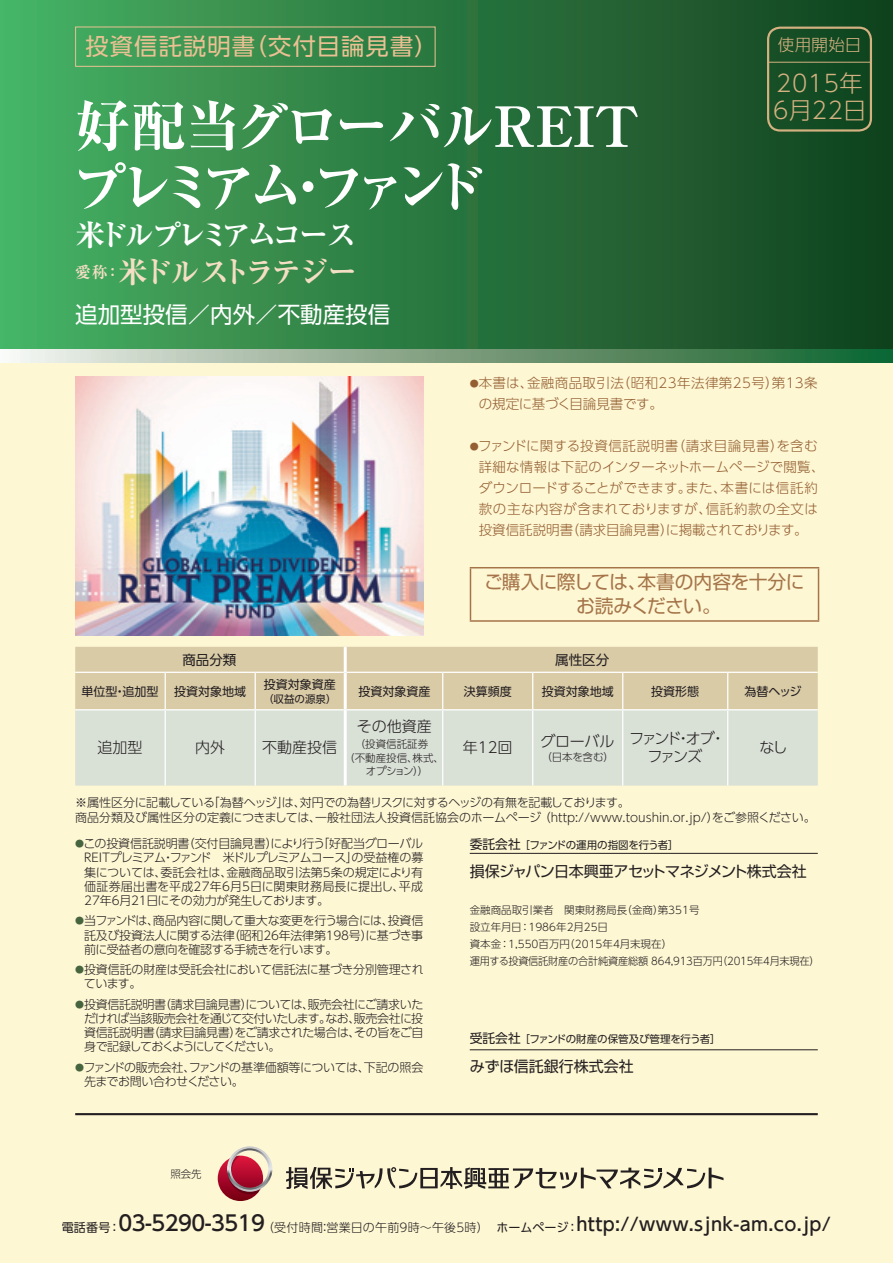
<style>
.page{position:relative;width:893px;height:1263px;background:#fef7d4}
.page>*{position:absolute;margin:0;border:0;box-sizing:border-box;transform-origin:0 0}
.t1{font:700 expanded 55.5px/60.8px "Ryumin Pr 5";letter-spacing:-.155em;color:#fff}
.t2{font:700 expanded 30px/37.5px "Ryumin Pr 5";letter-spacing:-.125em;color:#fff}
.t3{font:23.25px "UD Shin Go NT Pro";letter-spacing:.05em;color:#ebc193}
.t4{font:300 23.25px/27px "UD Shin Go NT Pro";letter-spacing:.02em;color:#d4b181}
.t5{font:22.5px "UD Shin Go NT Pro";color:#fff}
.t6{font:18.75px/24px "Shin Go Pr 5";letter-spacing:-.03em;color:#a57449;text-align:center}
.t7{font:500 18px "UD Shin Go Pro";letter-spacing:.02em;color:#231f20}
.t8{font:300 16.5px "UD Shin Go NT Pro";letter-spacing:.02em;color:#d4b181}
.t9{font:300 15px "UD Shin Go Pro";color:#231f20}
.t10{font:15px "Shin Go Pr 5";letter-spacing:-.04em;color:#231f20}
.t11{font:300 15px/18px "UD Shin Go Pro";letter-spacing:-.15em;color:#231f20;text-align:center}
.t12{font:15px "Shin Go Pr 5";color:#231f20}
.t13{font:300 13.5px/21px "UD Shin Go Pro";letter-spacing:.01em;color:#945f32}
.t14{font:300 13.5px/21px "UD Shin Go Pro";letter-spacing:.03em;color:#945f32}
.t15{font:13.5px "UD Shin Go Pro";color:#231f20}
.t16{font:300 12px/14.2px "UD Shin Go Pro";letter-spacing:-.025em;color:#231f20;text-align:justify}
.t17{font:300 12px/15.8px "UD Shin Go Pro";color:#231f20}
.t18{font:12px "UD Shin Go Pro";color:#231f20}
.t19{font:300 10.5px/17.2px "UD Shin Go Pro";letter-spacing:-.005em;color:#231f20}
.t20{font:10.5px "UD Shin Go Pro";letter-spacing:-.005em;color:#231f20}
.t21{font:10.5px "UD Shin Go Pro";letter-spacing:-.025em;color:#231f20}
.s1{color:#f4dec4}
.s2{font-size:9px}
.s3{font-size:9px;color:#46653e}
.s4{font-size:12.75px}
.s5{font-weight:400;font-size:12px}
.s6{font-size:21px}
.s7{font-weight:300;font-size:12px}
</style>
<div class="page">
<div style="left:0;top:0;width:893px;height:355px;background:linear-gradient(to right,#47b163,#113f1d)"></div>
<svg style="left:0;top:350px;width:893px;height:12px;background:#80a486"></svg>
<hr style="left:75px;top:1113px;width:743px;height:2px;background:#231f20">
<hr style="left:470px;top:567px;width:349px;height:1px;background:#a57449">
<hr style="left:470px;top:568px;width:1px;height:52px;background:#a57449">
<hr style="left:818px;top:568px;width:1px;height:52px;background:#a57449">
<hr style="left:470px;top:620px;width:349px;height:2px;background:#a57449">
<hr style="left:470px;top:853px;width:348px;height:1px;background:#231f20">
<hr style="left:470px;top:1049px;width:348px;height:1px;background:#231f20">
<img style="left:75px;top:376px;width:348px;height:259px">
<div style="left:75px;top:647px;width:743px;height:62px;background:#dacba7"></div>
<div style="left:75px;top:710px;width:743px;height:75px;background:#d9e0d6"></div>
<hr style="left:75px;top:672px;width:90px;height:1px;background:#fff">
<hr style="left:165px;top:672px;width:90px;height:1px;background:#fff">
<hr style="left:165px;top:673px;width:1px;height:36px;background:#fff">
<hr style="left:255px;top:672px;width:89px;height:1px;background:#fff">
<hr style="left:255px;top:673px;width:1px;height:36px;background:#fff">
<hr style="left:347px;top:672px;width:96px;height:1px;background:#fff">
<hr style="left:443px;top:672px;width:90px;height:1px;background:#fff">
<hr style="left:442px;top:673px;width:1px;height:36px;background:#fff">
<hr style="left:533px;top:672px;width:90px;height:1px;background:#fff">
<hr style="left:532px;top:673px;width:1px;height:36px;background:#fff">
<hr style="left:623px;top:672px;width:105px;height:1px;background:#fff">
<hr style="left:622px;top:673px;width:1px;height:36px;background:#fff">
<hr style="left:728px;top:672px;width:90px;height:1px;background:#fff">
<hr style="left:727px;top:673px;width:1px;height:36px;background:#fff">
<hr style="left:75px;top:709px;width:90px;height:1px;background:#fff">
<hr style="left:165px;top:709px;width:90px;height:1px;background:#fff">
<hr style="left:165px;top:710px;width:1px;height:75px;background:#fff">
<hr style="left:255px;top:709px;width:89px;height:1px;background:#fff">
<hr style="left:255px;top:710px;width:1px;height:75px;background:#fff">
<hr style="left:347px;top:709px;width:96px;height:1px;background:#fff">
<hr style="left:443px;top:709px;width:90px;height:1px;background:#fff">
<hr style="left:442px;top:710px;width:1px;height:75px;background:#fff">
<hr style="left:533px;top:709px;width:90px;height:1px;background:#fff">
<hr style="left:532px;top:710px;width:1px;height:75px;background:#fff">
<hr style="left:623px;top:709px;width:105px;height:1px;background:#fff">
<hr style="left:622px;top:710px;width:1px;height:75px;background:#fff">
<hr style="left:727px;top:710px;width:1px;height:75px;background:#fff">
<hr style="left:728px;top:709px;width:90px;height:1px;background:#fff">
<hr style="left:344px;top:647px;width:3px;height:25px;background:#fff">
<hr style="left:344px;top:672px;width:3px;height:38px;background:#fff">
<hr style="left:344px;top:710px;width:3px;height:75px;background:#fff">
<div style="left:75px;top:27px;width:361px;height:40px;border:1px solid #ebc193"></div>
<hr style="left:767px;top:62px;width:105px;height:1px;background:#d4b181">
<div style="left:767px;top:27px;width:105px;height:105px;border:2px solid #d4b181;border-radius:12px"></div>
<svg style="left:218px;top:1156px;width:45px;height:45px"></svg>
<svg style="left:227px;top:1146px;width:45px;height:48px"></svg>
<svg style="left:286px;top:1167px;width:437px;height:22px"></svg>
<h3 class="t3" style="left:85px;top:28px;width:354px">投資信託説明書（交付目論見書）</h3>
<h3 class="t8" style="left:778px;top:32px;width:85px">使用開始日</h3>
<h3 class="t4" style="left:773px;top:69px;width:95px">2015年<br>6月22日</h3>
<h1 class="t1" style="left:71px;top:92px;width:575px">好配当グローバルＲＥＩＴプレミアム・ファンド</h1>
<h2 class="t2" style="left:75px;top:214px;width:284px">米ドルプレミアムコース<sup>愛称：</sup><span class="s1">米ドルストラテジー</span></h2>
<h3 class="t5" style="left:75px;top:297px;width:317px">追加型投信／内外／不動産投信</h3>
<p class="t14" style="left:479px;top:372px;width:341px;text-indent:-9px"><span class="s2">●</span>本書は、金融商品取引法（昭和23年法律第25号）第13条の規定に基づく目論見書です。</p>
<p class="t13" style="left:479px;top:435px;width:347px;text-indent:-9px"><span class="s2">●</span>ファンドに関する投資信託説明書（請求目論見書）を含む詳細な情報は下記のインターネットホームページで閲覧、ダウンロードすることができます。また、本書には信託約款の主な内容が含まれておりますが、信託約款の全文は投資信託説明書（請求目論見書）に掲載されております。</p>
<h3 class="t6" style="left:484px;top:569px;width:322px">ご購入に際しては、本書の内容を十分にお読みください。</h3>
<p class="t15" style="left:182px;top:649px;width:55px">商品分類</p>
<p class="t15" style="left:555px;top:649px;width:55px">属性区分</p>
<p class="t18" style="left:81px;top:681px;width:78px">単位型・追加型</p>
<p class="t18" style="left:174px;top:681px;width:73px">投資対象地域</p>
<p class="t18" style="left:264px;top:675px;width:73px">投資対象資産</p>
<p class="t20" style="left:263px;top:690px;width:75px">（収益の源泉）</p>
<p class="t18" style="left:358px;top:681px;width:74px">投資対象資産</p>
<p class="t18" style="left:464px;top:681px;width:49px">決算頻度</p>
<p class="t18" style="left:542px;top:681px;width:73px">投資対象地域</p>
<p class="t18" style="left:651px;top:681px;width:49px">投資形態</p>
<p class="t18" style="left:745px;top:681px;width:58px">為替ヘッジ</p>
<p class="t9" style="left:357px;top:714px;width:76px">その他資産</p>
<p class="t19" style="left:344px;top:737px;width:101px;line-height:13.5px;text-align:center">（投資信託証券<br>（不動産投信、株式、オプション））</p>
<p class="t9" style="left:463px;top:735px;width:51px">年12回</p>
<p class="t11" style="left:629px;top:729px;width:98px">ファンド・オブ・ファンズ</p>
<p class="t9" style="left:759px;top:735px;width:30px">なし</p>
<p class="t17" style="left:75px;top:794px;width:742px">※属性区分に記載している「為替ヘッジ」は、対円での為替リスクに対するヘッジの有無を記載しております。<br>商品分類及び属性区分の定義につきましては、一般社団法人投資信託協会のホームページ （http://www.toushin.or.jp/）をご参照ください。</p>
<p class="t9" style="left:541px;top:729px;width:75px">グローバル</p>
<p class="t19" style="left:542px;top:748px;width:74px">（日本を含む）</p>
<p class="t9" style="left:97px;top:735px;width:46px">追加型</p>
<p class="t9" style="left:195px;top:735px;width:31px">内外</p>
<p class="t9" style="left:262px;top:735px;width:76px">不動産投信</p>
<p class="t16" style="left:82px;top:836px;width:343px;text-indent:-7px"><span class="s3">●</span>この投資信託説明書（交付目論見書）により行う「好配当グローバルＲＥＩＴプレミアム・ファンド　米ドルプレミアムコース」の受益権の募集については、委託会社は、金融商品取引法第5条の規定により有価証券届出書を平成27年6月5日に関東財務局長に提出し、平成27年6月21日にその効力が発生しております。</p>
<p class="t16" style="left:84px;top:913px;width:341px;text-indent:-9px"><span class="s3">●</span>当ファンドは、商品内容に関して重大な変更を行う場合には、投資信託及び投資法人に関する法律（昭和26年法律第198号）に基づき事前に受益者の意向を確認する手続きを行います。</p>
<p class="t16" style="left:84px;top:962px;width:341px;text-indent:-9px"><span class="s3">●</span>投資信託の財産は受託会社において信託法に基づき分別管理されています。</p>
<p class="t16" style="left:84px;top:996px;width:341px;text-indent:-9px"><span class="s3">●</span>投資信託説明書（請求目論見書）については、販売会社にご請求いただければ当該販売会社を通じて交付いたします。なお、販売会社に投資信託説明書（請求目論見書）をご請求された場合は、その旨をご自身で記録しておくようにしてください。</p>
<p class="t16" style="left:84px;top:1059px;width:341px;text-indent:-9px"><span class="s3">●</span>ファンドの販売会社、ファンドの基準価額等については、下記の照会先までお問い合わせください。</p>
<p class="t21" style="left:470px;top:837px;width:211px"><span class="s4">委託会社</span> ［ファンドの運用の指図を行う者］</p>
<p class="t10" style="left:470px;top:859px;width:338px">損保ジャパン日本興亜アセットマネジメント株式会社</p>
<p class="t19" style="left:470px;top:901px;width:351px">金融商品取引業者　関東財務局長（金商）第351号<br>設立年月日：1986年2月25日<br>資本金：1,550百万円（2015年4月末現在）<br>運用する投資信託財産の合計純資産総額 864,913百万円（2015年4月末現在）</p>
<p class="t20" style="left:470px;top:1031px;width:252px"><span class="s4">受託会社</span> ［ファンドの財産の保管及び管理を行う者］</p>
<p class="t12" style="left:470px;top:1054px;width:166px">みずほ信託銀行株式会社</p>
<p class="t19" style="left:170px;top:1165px;width:33px">照会先</p>
<h3 class="t7" style="left:62px;top:1209px;width:771px"><span class="s5">電話番号：</span><span class="s6">03-5290-3519</span> <span class="s7">（受付時間：営業日の午前9時〜午後5時）</span> <span class="s5">ホームページ：</span>http://www.sjnk-am.co.jp/</h3>
</div>
